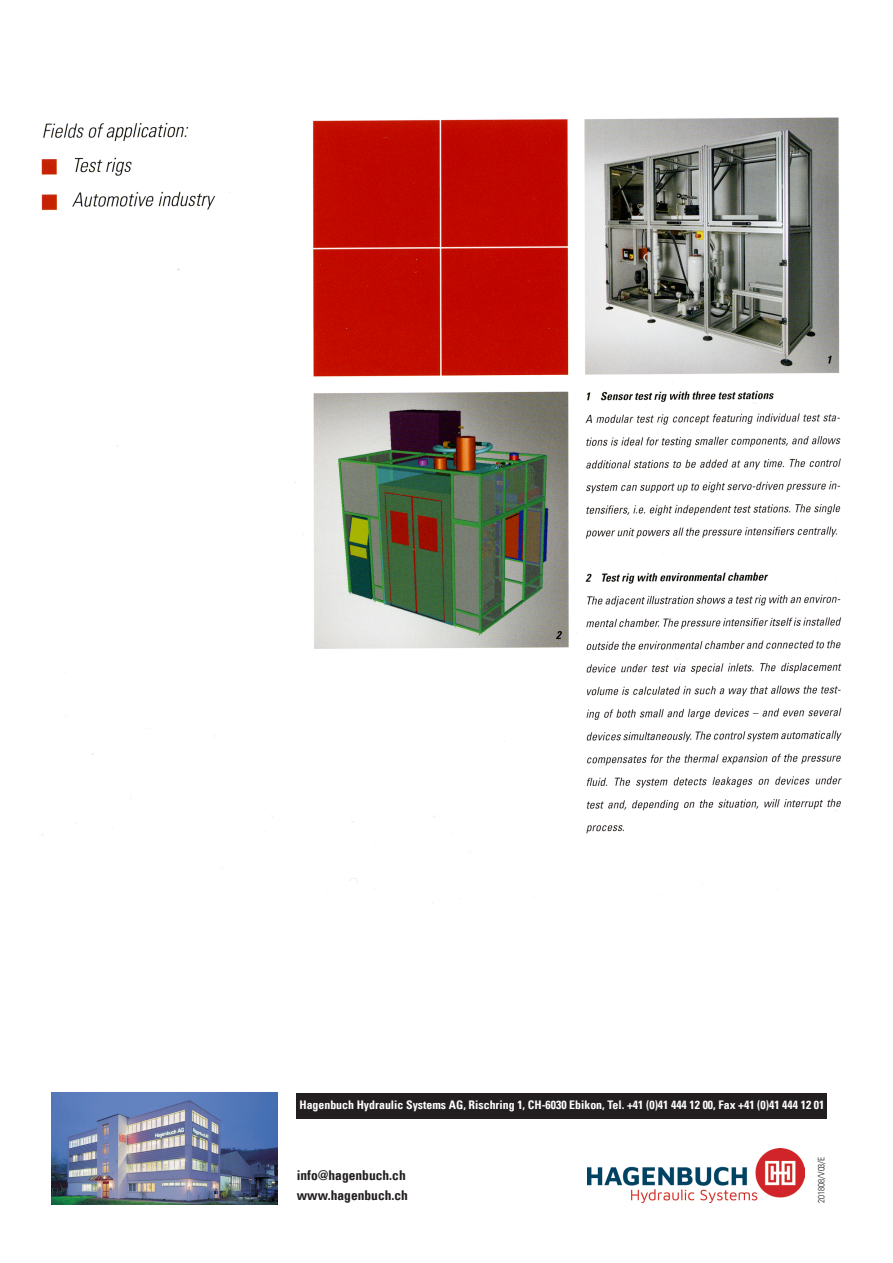
<style>
.page{position:relative;width:893px;height:1263px;background:#fff}
.page>*{position:absolute;margin:0;border:0;box-sizing:border-box;transform-origin:0 0}
.t1{font:13.5px/19.8px "Univers Com 67 Bold Cond";color:#231f20}
.t2{font:11.85px "Univers Com 67 Bold Cond";color:#fff}
.t3{font:9px "Univers Com 47 Light Cond";color:#231f20}
</style>
<div class="page">
<img style="left:51px;top:1093px;width:226px;height:111px">
<div style="left:297px;top:1093px;width:530px;height:25px;background:#231f20"></div>
<img style="left:588px;top:1148px;width:217px;height:55px">
<img style="left:41px;top:117px;width:801px;height:782px">
<p class="t2" style="left:299px;top:1098px;width:526px">Hagenbuch Hydraulic Systems AG, Rischring 1, CH-6030 Ebikon, Tel. +41 (0)41 444 12 00, Fax +41 (0)41 444 12 01</p>
<p class="t1" style="left:297px;top:1166px;width:113px">info@hagenbuch.ch www.hagenbuch.ch</p>
<p class="t3" style="left:816px;top:1203px;width:48px;rotate:-90deg">201808/V03/E</p>
</div>
